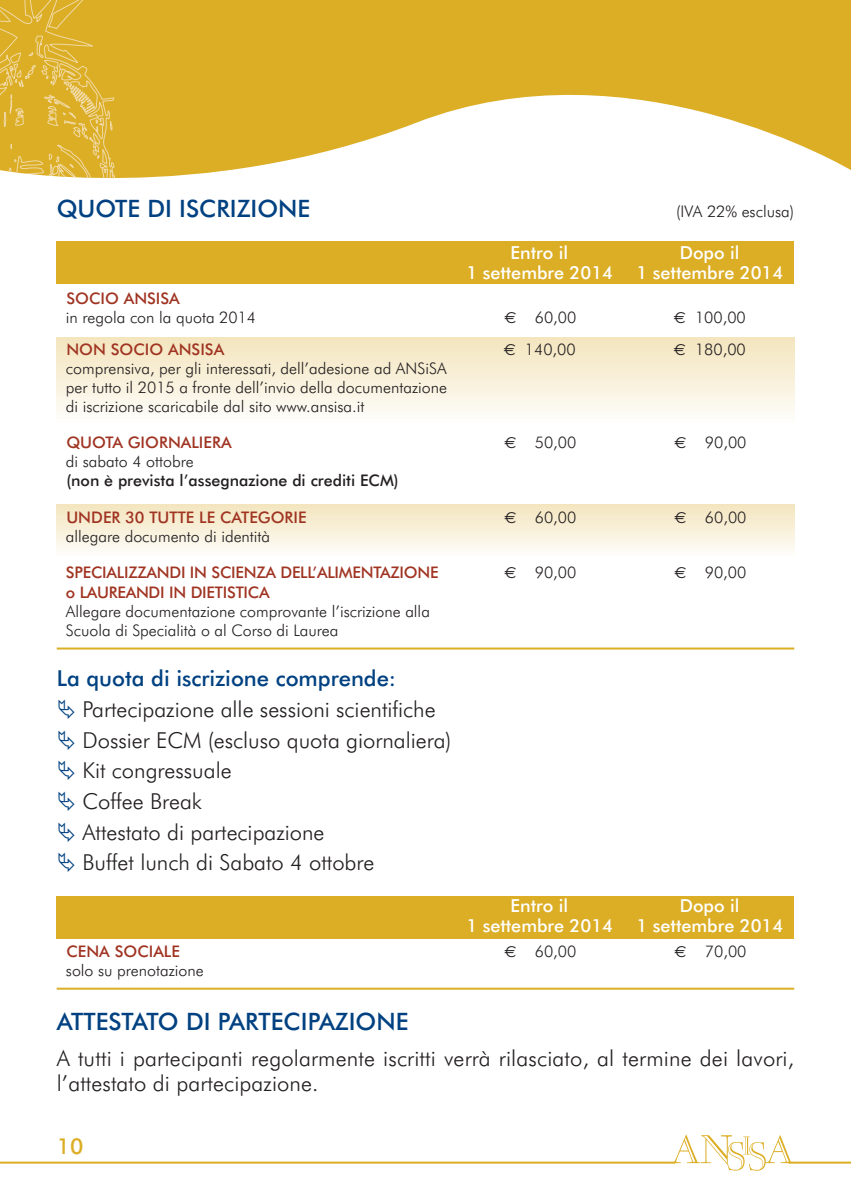
<style>
.page{position:relative;width:851px;height:1191px;background:#fff}
.page>*{position:absolute;margin:0;border:0;box-sizing:border-box;transform-origin:0 0}
.t1{font:500 24px "Futura BT";color:#014181}
.t2{font:300 22px/30.6px "Futura BT";color:#231f20}
.t3{font:500 22px "Futura BT";color:#014181}
.t4{font:500 22px "Futura BT";color:#dcae26}
.t5{font:500 18px "Futura BT";color:#fff}
.t6{font:300 16px/19px "Futura BT";color:#231f20;text-align:justify}
.t7{font:500 16px "Futura BT";color:#a03422}
.t8{font:500 16px "Futura BT";color:#231f20}
.s1{font-family:"Euro Sans";font-weight:400}
</style>
<div class="page">
<svg style="left:393px;top:0;width:457px;height:170px;fill:#dcae26"></svg>
<svg style="left:0;top:0;width:393px;height:179px;background:#dfb53a"></svg>
<svg style="left:671px;top:1134px;width:122px;height:36px"></svg>
<hr style="left:0;top:1161px;width:675px;height:2px;background:#dcae26">
<hr style="left:788px;top:1161px;width:62px;height:2px;background:#dcae26">
<div style="left:57px;top:337px;width:737px;height:85px;background:linear-gradient(to bottom,#f3e5bd,#fdfdfa)"></div>
<div style="left:57px;top:505px;width:737px;height:51px;background:linear-gradient(to bottom,#f4e5be,#fdfdf9)"></div>
<div style="left:57px;top:241px;width:737px;height:42px;background:#dcae26"></div>
<div style="left:57px;top:896px;width:737px;height:42px;background:#dcae26"></div>
<hr style="left:57px;top:647px;width:737px;height:2px;background:#dcae26">
<hr style="left:57px;top:987px;width:737px;height:2px;background:#dcae26">
<h1 class="t1" style="left:57px;top:198px;width:255px">QUOTE DI ISCRIZIONE</h1>
<p class="t6" style="left:676px;top:203px;width:120px">(IVA 22% esclusa)</p>
<p class="t5" style="left:510px;top:245px;width:59px">Entro il</p>
<p class="t5" style="left:679px;top:245px;width:61px">Dopo il</p>
<p class="t5" style="left:466px;top:265px;width:148px">1 settembre 2014</p>
<p class="t5" style="left:636px;top:265px;width:148px">1 settembre 2014</p>
<p class="t7" style="left:66px;top:292px;width:115px">SOCIO ANSISA</p>
<p class="t6" style="left:66px;top:309px;width:192px">in regola con la quota 2014</p>
<p class="t6" style="left:504px;top:309px;width:73px"><span class="s1">€</span> 60,00</p>
<p class="t6" style="left:673px;top:309px;width:73px"><span class="s1">€</span> 100,00</p>
<p class="t7" style="left:66px;top:343px;width:159px">NON SOCIO ANSISA</p>
<p class="t6" style="left:503px;top:341px;width:73px"><span class="s1">€</span> 140,00</p>
<p class="t6" style="left:673px;top:341px;width:73px"><span class="s1">€</span> 180,00</p>
<p class="t6" style="left:66px;top:360px;width:382px">comprensiva, per gli interessati, dell’adesione ad ANSiSA per tutto il 2015 a fronte dell’invio della documentazione di iscrizione scaricabile dal sito www.ansisa.it</p>
<p class="t7" style="left:66px;top:436px;width:167px">QUOTA GIORNALIERA</p>
<p class="t6" style="left:504px;top:434px;width:73px"><span class="s1">€</span> 50,00</p>
<p class="t6" style="left:674px;top:434px;width:73px"><span class="s1">€</span> 90,00</p>
<p class="t6" style="left:66px;top:453px;width:129px">di sabato 4 ottobre</p>
<p class="t8" style="left:66px;top:474px;width:334px">(non è prevista l’assegnazione di crediti ECM)</p>
<p class="t7" style="left:66px;top:511px;width:242px">UNDER 30 TUTTE LE CATEGORIE</p>
<p class="t6" style="left:504px;top:509px;width:73px"><span class="s1">€</span> 60,00</p>
<p class="t6" style="left:674px;top:509px;width:73px"><span class="s1">€</span> 60,00</p>
<p class="t6" style="left:66px;top:528px;width:206px">allegare documento di identità</p>
<p class="t7" style="left:66px;top:566px;width:374px">SPECIALIZZANDI IN SCIENZA DELL’ALIMENTAZIONE</p>
<p class="t6" style="left:504px;top:564px;width:73px"><span class="s1">€</span> 90,00</p>
<p class="t6" style="left:674px;top:564px;width:73px"><span class="s1">€</span> 90,00</p>
<p class="t7" style="left:66px;top:586px;width:205px">o LAUREANDI IN DIETISTICA</p>
<p class="t6" style="left:66px;top:603px;width:365px">Allegare documentazione comprovante l’iscrizione alla<br>Scuola di Specialità o al Corso di Laurea</p>
<h2 class="t3" style="left:57px;top:669px;width:341px">La quota di iscrizione comprende:</h2>
<h2 class="t2" style="left:82px;top:695px;width:370px">Partecipazione alle sessioni scientifiche<br>Dossier ECM (escluso quota giornaliera)<br>Kit congressuale<br>Coffee Break<br>Attestato di partecipazione<br>Buffet lunch di Sabato 4 ottobre</h2>
<p class="t5" style="left:510px;top:898px;width:59px">Entro il</p>
<p class="t5" style="left:679px;top:898px;width:61px">Dopo il</p>
<p class="t5" style="left:466px;top:918px;width:148px">1 settembre 2014</p>
<p class="t5" style="left:636px;top:918px;width:148px">1 settembre 2014</p>
<p class="t7" style="left:66px;top:945px;width:115px">CENA SOCIALE</p>
<p class="t6" style="left:504px;top:943px;width:73px"><span class="s1">€</span> 60,00</p>
<p class="t6" style="left:674px;top:943px;width:73px"><span class="s1">€</span> 70,00</p>
<p class="t6" style="left:66px;top:962px;width:139px">solo su prenotazione</p>
<h1 class="t1" style="left:57px;top:1011px;width:353px">ATTESTATO DI PARTECIPAZIONE</h1>
<h2 class="t2" style="left:57px;top:1047px;width:738px;line-height:25px">A tutti i partecipanti regolarmente iscritti verrà rilasciato, al termine dei lavori, l’attestato di partecipazione.</h2>
<h2 class="t4" style="left:57px;top:1137px;width:28px">10</h2>
</div>
